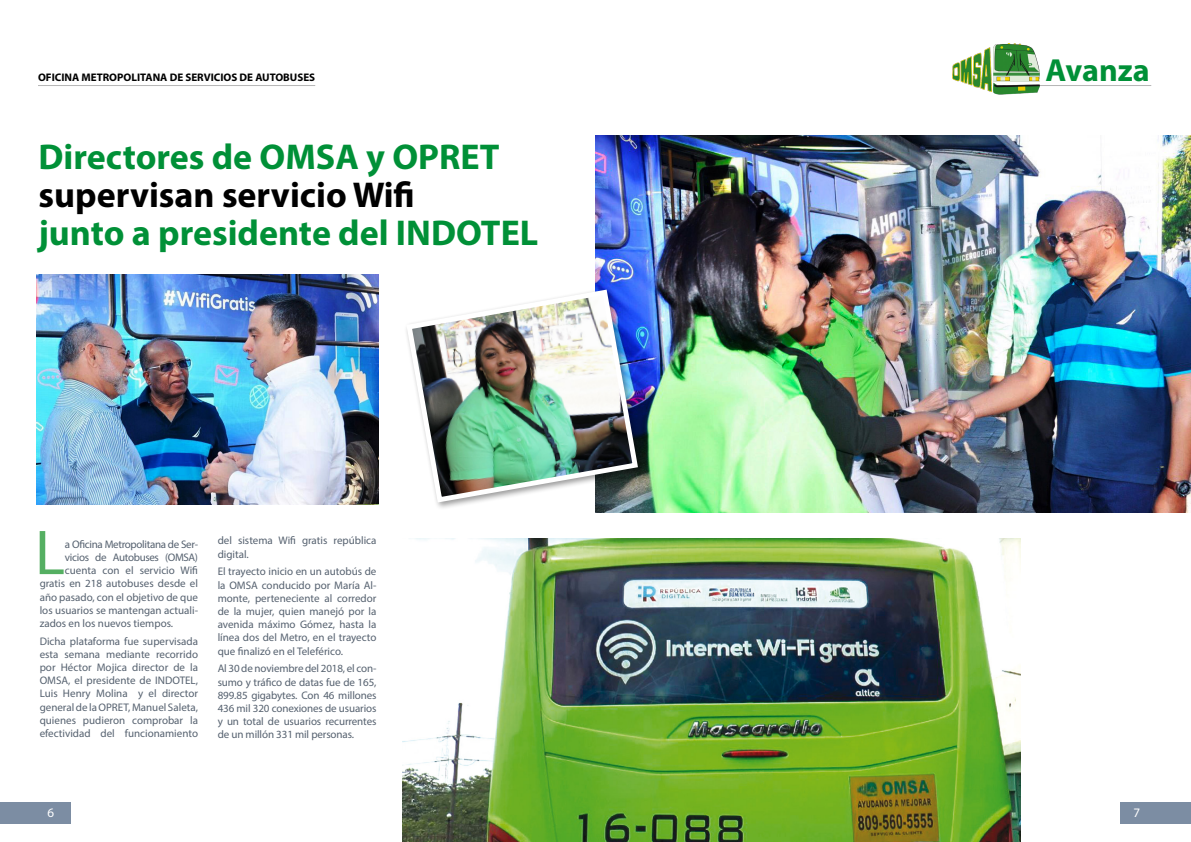
<style>
.page{position:relative;width:1191px;height:842px;background:#fff}
.page>*{position:absolute;margin:0;border:0;box-sizing:border-box;transform-origin:0 0}
.t1{font:63.9px "Myriad Pro";color:#55af62}
.t2{font:700 36px "Myriad Pro";color:#009037}
.t3{font:700 36px "Myriad Pro";color:#000}
.t4{font:700 32px "Myriad Pro";color:#009037}
.t5{font:13px "Myriad Pro";color:#fff}
.t6{font:11px/13.2px "Myriad Pro";color:#55616f;text-align:justify}
.t7{font:11px "Myriad Pro";letter-spacing:-.03em;color:#55616f}
.t8{font:700 11px "Myriad Pro";color:#000}
</style>
<div class="page">
<img style="left:596px;top:135px;width:595px;height:377px">
<img style="left:36px;top:275px;width:342px;height:229px">
<div style="left:1120px;top:802px;width:71px;height:21px;background:#7c8da3"></div>
<hr style="left:1038px;top:85px;width:113px;height:1px;background:#000">
<img style="left:952px;top:44px;width:88px;height:51px">
<hr style="left:38px;top:85px;width:277px;height:1px;background:#000">
<div style="left:0;top:802px;width:71px;height:21px;background:#7c8da3"></div>
<img style="left:402px;top:539px;width:618px;height:303px">
<div style="left:404px;top:287px;width:242px;height:223px;background:#000;opacity:.4"></div>
<img style="left:404px;top:287px;width:237px;height:218px">
<p class="t8" style="left:38px;top:70px;width:279px">OFICINA METROPOLITANA DE SERVICIOS DE AUTOBUSES</p>
<h2 class="t2" style="left:38px;top:134px;width:463px">Directores de OMSA y OPRET</h2>
<h2 class="t3" style="left:38px;top:172px;width:378px">supervisan servicio Wifi</h2>
<h2 class="t2" style="left:38px;top:210px;width:501px">junto a presidente del INDOTEL</h2>
<h1 class="t1" style="left:35px;top:513px;width:32px">L</h1>
<p class="t7" style="left:65px;top:537px;width:135px">a Oficina Metropolitana de Ser-</p>
<p class="t7" style="left:65px;top:550px;width:135px">vicios de Autobuses (OMSA)</p>
<p class="t6" style="left:65px;top:564px;width:135px">cuenta con el servicio Wifi</p>
<p class="t6" style="left:40px;top:577px;width:160px">gratis en 218 autobuses desde el</p>
<p class="t6" style="left:40px;top:590px;width:160px">año pasado, con el objetivo de que</p>
<p class="t6" style="left:40px;top:603px;width:160px">los usuarios se mantengan actuali-</p>
<p class="t6" style="left:40px;top:616px;width:135px">zados en los nuevos tiempos.</p>
<p class="t6" style="left:40px;top:634px;width:160px">Dicha plataforma fue supervisada esta semana mediante recorrido por Héctor Mojica director de la OMSA, el presidente de INDOTEL, Luis Henry Molina y el director general de la OPRET, Manuel Saleta, quienes pudieron comprobar la efectividad del funcionamiento</p>
<p class="t6" style="left:218px;top:534px;width:160px">del sistema Wifi gratis república digital.</p>
<p class="t6" style="left:218px;top:565px;width:160px">El trayecto inicio en un autobús de la OMSA conducido por María Al&shy;monte, perteneciente al corredor de la mujer, quien manejó por la avenida máximo Gómez, hasta la línea dos del Metro, en el trayecto que finalizó en el Teleférico.</p>
<p class="t6" style="left:218px;top:662px;width:160px">Al 30 de noviembre del 2018, el con&shy;sumo y tráfico de datas fue de 165, 899.85 gigabytes. Con 46 millones 436 mil 320 conexiones de usuarios y un total de usuarios recurrentes de un millón 331 mil personas.</p>
<p class="t5" style="left:47px;top:804px;width:8px">6</p>
<h3 class="t4" style="left:1045px;top:49px;width:106px">Avanza</h3>
<p class="t5" style="left:1133px;top:804px;width:8px">7</p>
</div>
